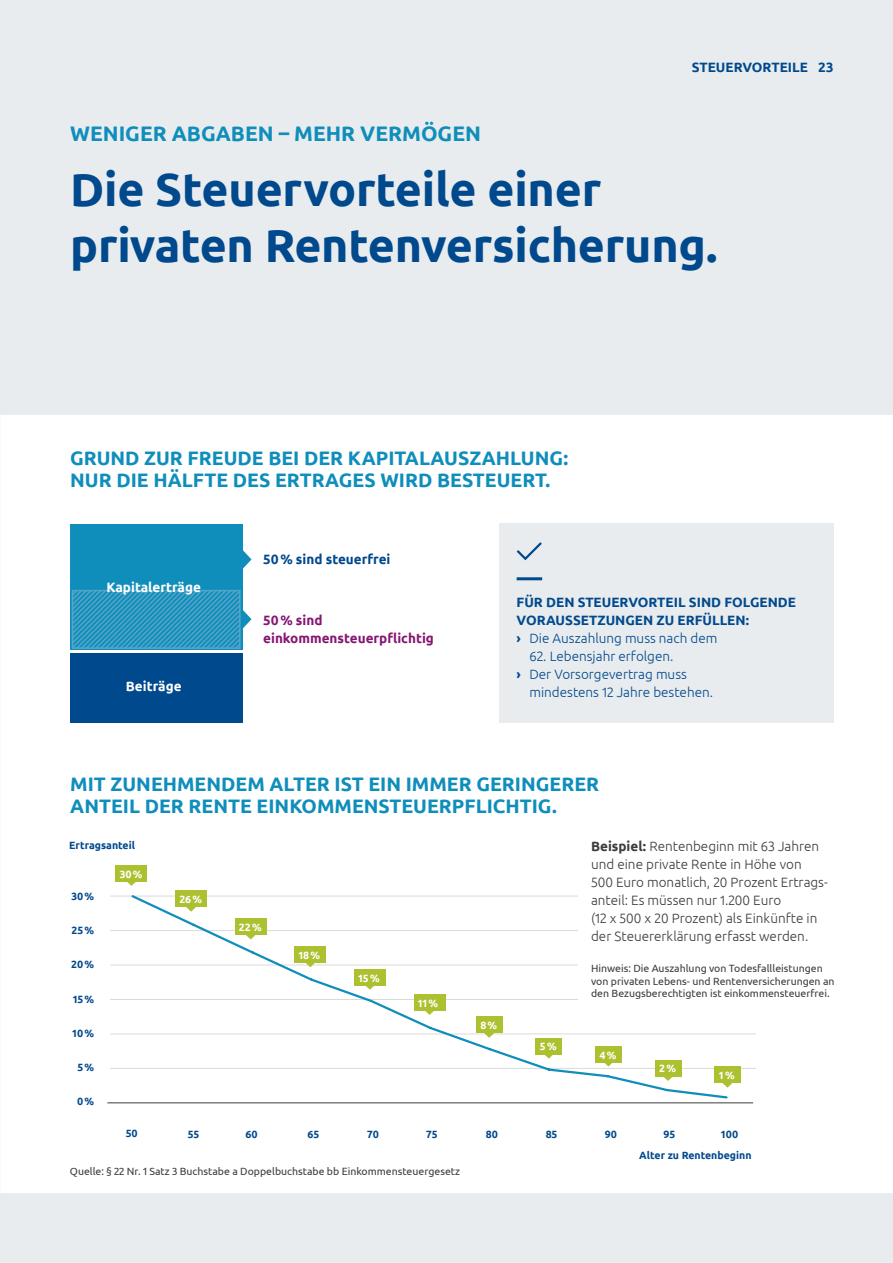
<style>
.page{position:relative;width:893px;height:1263px;background:#e9ecee}
.page>*{position:absolute;margin:0;border:0;box-sizing:border-box;transform-origin:0 0}
.t1{font:700 46.5px/55.8px "Ubuntu";letter-spacing:-.005em;color:#00498d}
.t2{font:700 21px "Ubuntu";color:#0f8ebb}
.t3{font:700 19.5px/22.5px "Ubuntu";color:#0f8ebb}
.t4{font:300 13.5px/18.1px "Ubuntu";color:#3c3c3b}
.t5{font:700 13.5px/18.1px "Ubuntu";color:#00498d}
.t6{font:300 13.5px "Ubuntu";color:#00498d}
.t7{font:700 13.5px/18.1px "Ubuntu";color:#861773}
.t8{font:700 13.5px "Ubuntu";color:#fff}
.t9{font:10.5px/12.8px "Ubuntu";color:#3c3c3b}
.t10{font:700 10.5px "Ubuntu";color:#00498d}
.t11{font:700 10.5px "Ubuntu";color:#fff}
.s1{font-weight:300}
.s2{font-weight:700}
</style>
<div class="page">
<div style="left:0;top:416px;width:893px;height:777px;background:#fff"></div>
<div style="left:70px;top:524px;width:173px;height:126px;background:#0f8ebb"></div>
<svg style="left:243px;top:550px;width:9px;height:19px"></svg>
<div style="left:70px;top:653px;width:173px;height:70px;background:#00498d"></div>
<svg style="left:75px;top:593px;width:177px;height:53px"></svg>
<div style="left:72px;top:590px;width:169px;height:59px;border:2px solid #90b8d6"></div>
<hr style="left:110px;top:896px;width:646px;height:1px;background:#dadada">
<hr style="left:110px;top:930px;width:646px;height:1px;background:#dadada">
<hr style="left:110px;top:965px;width:646px;height:1px;background:#dadada">
<hr style="left:110px;top:999px;width:646px;height:1px;background:#dadada">
<hr style="left:110px;top:1033px;width:646px;height:1px;background:#dadada">
<hr style="left:110px;top:1068px;width:646px;height:1px;background:#dadada">
<hr style="left:107px;top:1102px;width:646px;height:1px;background:#3c3c3b">
<svg style="left:130px;top:895px;width:599px;height:204px"></svg>
<div style="left:115px;top:865px;width:32px;height:17px;background:#adc130"></div>
<svg style="left:127px;top:882px;width:9px;height:4px"></svg>
<div style="left:175px;top:890px;width:32px;height:17px;background:#adc130"></div>
<svg style="left:184px;top:907px;width:14px;height:5px"></svg>
<div style="left:235px;top:918px;width:32px;height:17px;background:#adc130"></div>
<svg style="left:244px;top:935px;width:13px;height:4px"></svg>
<div style="left:294px;top:946px;width:32px;height:17px;background:#adc130"></div>
<svg style="left:303px;top:963px;width:14px;height:4px"></svg>
<div style="left:354px;top:969px;width:32px;height:17px;background:#adc130"></div>
<svg style="left:363px;top:986px;width:14px;height:4px"></svg>
<div style="left:414px;top:994px;width:32px;height:17px;background:#adc130"></div>
<svg style="left:423px;top:1011px;width:13px;height:4px"></svg>
<div style="left:476px;top:1016px;width:26px;height:17px;background:#adc130"></div>
<svg style="left:482px;top:1033px;width:14px;height:5px"></svg>
<div style="left:536px;top:1038px;width:26px;height:16px;background:#adc130"></div>
<svg style="left:542px;top:1054px;width:14px;height:4px"></svg>
<div style="left:595px;top:1046px;width:26px;height:17px;background:#adc130"></div>
<svg style="left:602px;top:1063px;width:13px;height:3px"></svg>
<div style="left:655px;top:1060px;width:26px;height:16px;background:#adc130"></div>
<svg style="left:661px;top:1076px;width:14px;height:5px"></svg>
<div style="left:715px;top:1066px;width:26px;height:17px;background:#adc130"></div>
<svg style="left:721px;top:1083px;width:12px;height:5px"></svg>
<div style="left:578px;top:841px;width:264px;height:171px;background:#fff"></div>
<div style="left:499px;top:523px;width:335px;height:200px;background:#e9ecee"></div>
<svg style="left:517px;top:542px;width:25px;height:18px"></svg>
<hr style="left:517px;top:577px;width:25px;height:3px;background:#00498d">
<p class="t5" style="left:692px;top:58px;width:118px">STEUERVORTEILE</p>
<p class="t5" style="left:818px;top:58px;width:17px">23</p>
<h2 class="t2" style="left:70px;top:121px;width:412px">WENIGER ABGABEN – MEHR VERMÖGEN</h2>
<h1 class="t1" style="left:70px;top:161px;width:649px">Die Steuervorteile einer privaten Rentenversicherung.</h1>
<h3 class="t3" style="left:70px;top:446px;width:499px">GRUND ZUR FREUDE BEI DER KAPITALAUSZAHLUNG:<br>NUR DIE HÄLFTE DES ERTRAGES WIRD BESTEUERT.</h3>
<p class="t8" style="left:106px;top:579px;width:96px">Kapitalerträge</p>
<p class="t8" style="left:126px;top:678px;width:57px">Beiträge</p>
<p class="t5" style="left:263px;top:550px;width:129px">50% sind steuerfrei</p>
<p class="t7" style="left:263px;top:610px;width:172px">50% sind einkommensteuerpflichtig</p>
<p class="t5" style="left:517px;top:593px;width:281px">FÜR DEN STEUERVORTEIL SIND FOLGENDE<br>VORAUSSETZUNGEN ZU ERFÜLLEN:<br>› <span class="s1">Die Auszahlung muss nach dem</span></p>
<p class="t6" style="left:529px;top:648px;width:146px">62. Lebensjahr erfolgen.</p>
<p class="t6" style="left:517px;top:666px;width:172px"><span class="s2">›</span> Der Vorsorgevertrag muss</p>
<p class="t6" style="left:529px;top:684px;width:185px">mindestens 12 Jahre bestehen.</p>
<h3 class="t3" style="left:70px;top:772px;width:530px">MIT ZUNEHMENDEM ALTER IST EIN IMMER GERINGERER<br>ANTEIL DER RENTE EINKOMMENSTEUERPFLICHTIG.</h3>
<p class="t10" style="left:69px;top:839px;width:67px">Ertragsanteil</p>
<p class="t11" style="left:120px;top:867px;width:24px">30%</p>
<p class="t10" style="left:71px;top:890px;width:24px">30%</p>
<p class="t10" style="left:72px;top:924px;width:24px">25%</p>
<p class="t10" style="left:71px;top:958px;width:25px">20%</p>
<p class="t10" style="left:73px;top:992px;width:23px">15%</p>
<p class="t10" style="left:72px;top:1026px;width:24px">10%</p>
<p class="t10" style="left:78px;top:1060px;width:18px">5%</p>
<p class="t10" style="left:77px;top:1095px;width:19px">0%</p>
<p class="t11" style="left:179px;top:893px;width:24px">26%</p>
<p class="t11" style="left:239px;top:920px;width:24px">22%</p>
<p class="t11" style="left:299px;top:949px;width:23px">18%</p>
<p class="t11" style="left:358px;top:972px;width:23px">15%</p>
<p class="t11" style="left:418px;top:996px;width:22px">11%</p>
<p class="t11" style="left:480px;top:1019px;width:18px">8%</p>
<p class="t11" style="left:540px;top:1040px;width:18px">5%</p>
<p class="t4" style="left:591px;top:836px;width:238px"><span class="s2">Beispiel:</span> Rentenbeginn mit 63 Jahren und eine private Rente in Höhe von<br>500 Euro monatlich, 20 Prozent Ertrags&shy;anteil: Es müssen nur 1.200 Euro<br>(12 x 500 x 20 Prozent) als Einkünfte in der Steuererklärung erfasst werden.</p>
<p class="t9" style="left:591px;top:961px;width:245px">Hinweis: Die Auszahlung von Todesfallleistungen von privaten Lebens- und Rentenversicherungen an den Bezugsberechtigten ist einkommensteuerfrei.</p>
<p class="t11" style="left:600px;top:1049px;width:18px">4%</p>
<p class="t11" style="left:659px;top:1062px;width:18px">2%</p>
<p class="t11" style="left:719px;top:1069px;width:17px">1%</p>
<p class="t10" style="left:126px;top:1127px;width:14px">50</p>
<p class="t10" style="left:188px;top:1128px;width:13px">55</p>
<p class="t10" style="left:246px;top:1128px;width:14px">60</p>
<p class="t10" style="left:308px;top:1128px;width:13px">65</p>
<p class="t10" style="left:367px;top:1128px;width:13px">70</p>
<p class="t10" style="left:426px;top:1128px;width:13px">75</p>
<p class="t10" style="left:486px;top:1128px;width:14px">80</p>
<p class="t10" style="left:546px;top:1128px;width:13px">85</p>
<p class="t10" style="left:605px;top:1128px;width:14px">90</p>
<p class="t10" style="left:663px;top:1128px;width:13px">95</p>
<p class="t10" style="left:721px;top:1128px;width:19px">100</p>
<p class="t9" style="left:70px;top:1164px;width:392px">Quelle: § 22 Nr. 1 Satz 3 Buchstabe a Doppelbuchstabe bb Einkommensteuergesetz</p>
<p class="t10" style="left:639px;top:1149px;width:114px">Alter zu Rentenbeginn</p>
</div>
